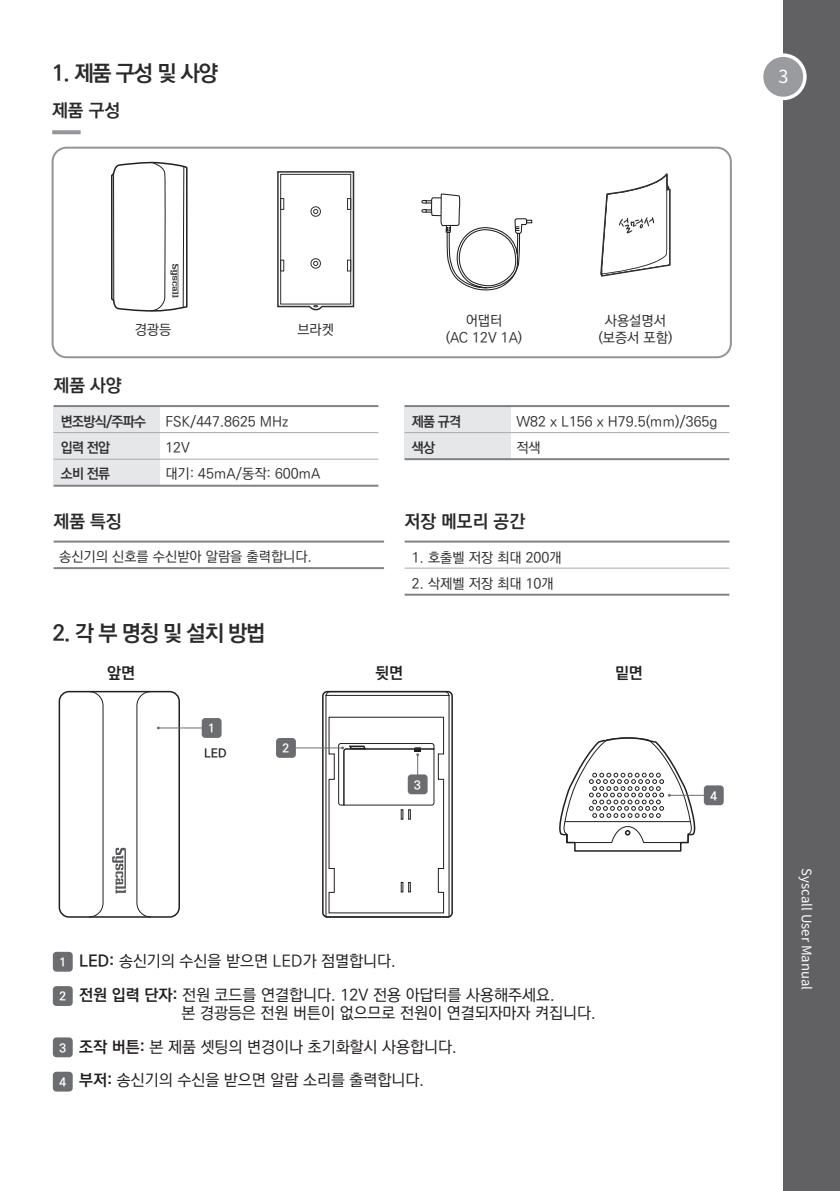
<style>
.page{position:relative;width:840px;height:1191px;background:#fff}
.page>*{position:absolute;margin:0;border:0;box-sizing:border-box;transform-origin:0 0}
.t1{font:700 22px "Ko Pub Dotum";letter-spacing:-.05em;color:#2b292a}
.t2{font:700 18px "Ko Pub Dotum";color:#2b292a}
.t3{font:18px "Noto Sans CJ Kkr";color:#fff}
.t4{font:500 16px/33.4px "Ko Pub Dotum";color:#231f20}
.t5{font:700 16px "Ko Pub Dotum";color:#231f20}
.t6{font:500 14px/26px "Ko Pub Dotum";color:#312f30}
.t7{font:700 14px/26px "Ko Pub Dotum";letter-spacing:-.05em;color:#312f30}
.t8{font:13.2px "Noto Sans CJ Kkr";color:#fcfcfc}
.t9{font:700 12px "Ko Pub Dotum";color:#fff}
.t10{font:700 12px "Ko Pub Dotum";color:#231f20}
.s1{font-weight:700}
</style>
<div class="page">
<div style="left:782px;top:0;width:57px;height:1191px;background:#616164"></div>
<svg style="left:763px;top:53px;width:43px;height:47px"></svg>
<div style="left:52px;top:147px;width:679px;height:211px;border:2px solid #939598;border-radius:14px"></div>
<svg style="left:52px;top:130px;width:29px;height:4px"></svg>
<div style="left:54px;top:406px;width:106px;height:80px;background:#e6e7e9"></div>
<hr style="left:54px;top:567px;width:330px;height:2px;background:#808285">
<hr style="left:54px;top:540px;width:330px;height:2px;background:#808285">
<hr style="left:54px;top:432px;width:324px;height:1px;background:#a8a9ad">
<hr style="left:54px;top:405px;width:324px;height:2px;background:#808285">
<hr style="left:54px;top:459px;width:324px;height:1px;background:#a8a9ad">
<hr style="left:54px;top:485px;width:324px;height:2px;background:#808285">
<div style="left:404px;top:406px;width:106px;height:53px;background:#e6e7e9"></div>
<hr style="left:404px;top:432px;width:325px;height:1px;background:#a8a9ad">
<hr style="left:404px;top:405px;width:325px;height:2px;background:#808285">
<hr style="left:404px;top:458px;width:325px;height:2px;background:#808285">
<hr style="left:404px;top:567px;width:325px;height:1px;background:#a8a9ad">
<hr style="left:404px;top:540px;width:325px;height:2px;background:#808285">
<hr style="left:404px;top:593px;width:325px;height:2px;background:#808285">
<svg style="left:600px;top:173px;width:70px;height:104px"></svg>
<svg style="left:111px;top:162px;width:77px;height:150px"></svg>
<svg style="left:88px;top:690px;width:16px;height:228px"></svg>
<svg style="left:112px;top:848px;width:14px;height:45px"></svg>
<div style="left:59px;top:691px;width:121px;height:226px;border:2px solid #231f20;border-radius:10px"></div>
<svg style="left:325px;top:690px;width:124px;height:7px"></svg>
<div style="left:322px;top:691px;width:130px;height:226px;border:2px solid #231f20;border-radius:4px"></div>
<div style="left:201px;top:718px;width:20px;height:20px;background:#6c6d70;border-radius:4px"></div>
<div style="left:276px;top:738px;width:20px;height:20px;background:#6c6d70;border-radius:4px"></div>
<svg style="left:136px;top:690px;width:24px;height:228px"></svg>
<hr style="left:158px;top:727px;width:47px;height:1px;background:#6c6d70">
<svg style="left:559px;top:737px;width:138px;height:115px"></svg>
<hr style="left:669px;top:795px;width:46px;height:1px;background:#6c6d70">
<hr style="left:296px;top:747px;width:46px;height:1px;background:#6c6d70">
<svg style="left:328px;top:716px;width:116px;height:198px"></svg>
<div style="left:703px;top:785px;width:20px;height:20px;background:#6c6d70;border-radius:4px"></div>
<div style="left:53px;top:951px;width:20px;height:20px;background:#6c6d70;border-radius:4px"></div>
<div style="left:53px;top:986px;width:20px;height:20px;background:#6c6d70;border-radius:4px"></div>
<div style="left:53px;top:1037px;width:20px;height:20px;background:#6c6d70;border-radius:4px"></div>
<div style="left:53px;top:1071px;width:20px;height:20px;background:#6c6d70;border-radius:4px"></div>
<svg style="left:277px;top:171px;width:78px;height:140px"></svg>
<svg style="left:421px;top:194px;width:111px;height:97px"></svg>
<h1 class="t1" style="left:52px;top:62px;width:167px">1. 제품 구성 및 사양</h1>
<p class="t2" style="left:52px;top:102px;width:70px">제품 구성</p>
<p class="t3" style="left:778px;top:66px;width:11px">3</p>
<p class="t6" style="left:135px;top:317px;width:38px">경광등</p>
<p class="t6" style="left:297px;top:317px;width:38px">브라켓</p>
<p class="t6" style="left:445px;top:313px;width:78px;line-height:16.8px;text-align:center">어댑터<br>(AC 12V 1A)</p>
<p class="t6" style="left:598px;top:313px;width:75px;line-height:16.8px;text-align:center">사용설명서 (보증서 포함)</p>
<p class="t2" style="left:54px;top:377px;width:70px">제품 사양</p>
<p class="t7" style="left:61px;top:409px;width:87px">변조방식/주파수 입력 전압<br>소비 전류</p>
<p class="t6" style="left:165px;top:409px;width:156px">FSK/447.8625 MHz<br>12V<br>대기: 45mA/동작: 600mA</p>
<p class="t2" style="left:54px;top:512px;width:70px">제품 특징</p>
<p class="t2" style="left:404px;top:512px;width:122px">저장 메모리 공간</p>
<p class="t6" style="left:59px;top:544px;width:254px">송신기의 신호를 수신받아 알람을 출력합니다.</p>
<p class="t7" style="left:411px;top:409px;width:51px">제품 규격 색상</p>
<p class="t6" style="left:516px;top:409px;width:202px">W82 x L156 x H79.5(mm)/365g 적색</p>
<p class="t6" style="left:411px;top:545px;width:151px">1. 호출벨 저장 최대 200개</p>
<p class="t6" style="left:411px;top:571px;width:143px">2. 삭제벨 저장 최대 10개</p>
<h1 class="t1" style="left:53px;top:622px;width:214px">2. 각 부 명칭 및 설치 방법</h1>
<p class="t5" style="left:107px;top:664px;width:29px">앞면</p>
<p class="t5" style="left:375px;top:664px;width:29px">뒷면</p>
<p class="t5" style="left:614px;top:664px;width:29px">밑면</p>
<p class="t9" style="left:208px;top:722px;width:8px">1</p>
<p class="t10" style="left:204px;top:747px;width:24px">LED</p>
<p class="t9" style="left:282px;top:742px;width:8px">2</p>
<p class="t9" style="left:414px;top:779px;width:8px">3</p>
<p class="t9" style="left:59px;top:956px;width:8px">1</p>
<p class="t9" style="left:59px;top:990px;width:8px">2</p>
<p class="t9" style="left:59px;top:1042px;width:8px">3</p>
<p class="t9" style="left:59px;top:1076px;width:8px">4</p>
<p class="t4" style="left:79px;top:943px;width:477px;line-height:34.8px"><span class="s1">LED:</span> 송신기의 수신을 받으면 LED가 점멸합니다.<br><span class="s1">전원 입력 단자:</span> 전원 코드를 연결합니다. 12V 전용 아답터를 사용해주세요.</p>
<p class="t4" style="left:79px;top:997px;width:518px;text-indent:102px">본 경광등은 전원 버튼이 없으므로 전원이 연결되자마자 켜집니다. <span class="s1">조작 버튼:</span> 본 제품 셋팅의 변경이나 초기화할시 사용합니다.<br><span class="s1">부저:</span> 송신기의 수신을 받으면 알람 소리를 출력합니다.</p>
<p class="t9" style="left:710px;top:790px;width:8px">4</p>
<p class="t8" style="left:813px;top:868px;width:123px;rotate:90deg">Syscall User Manual</p>
</div>
